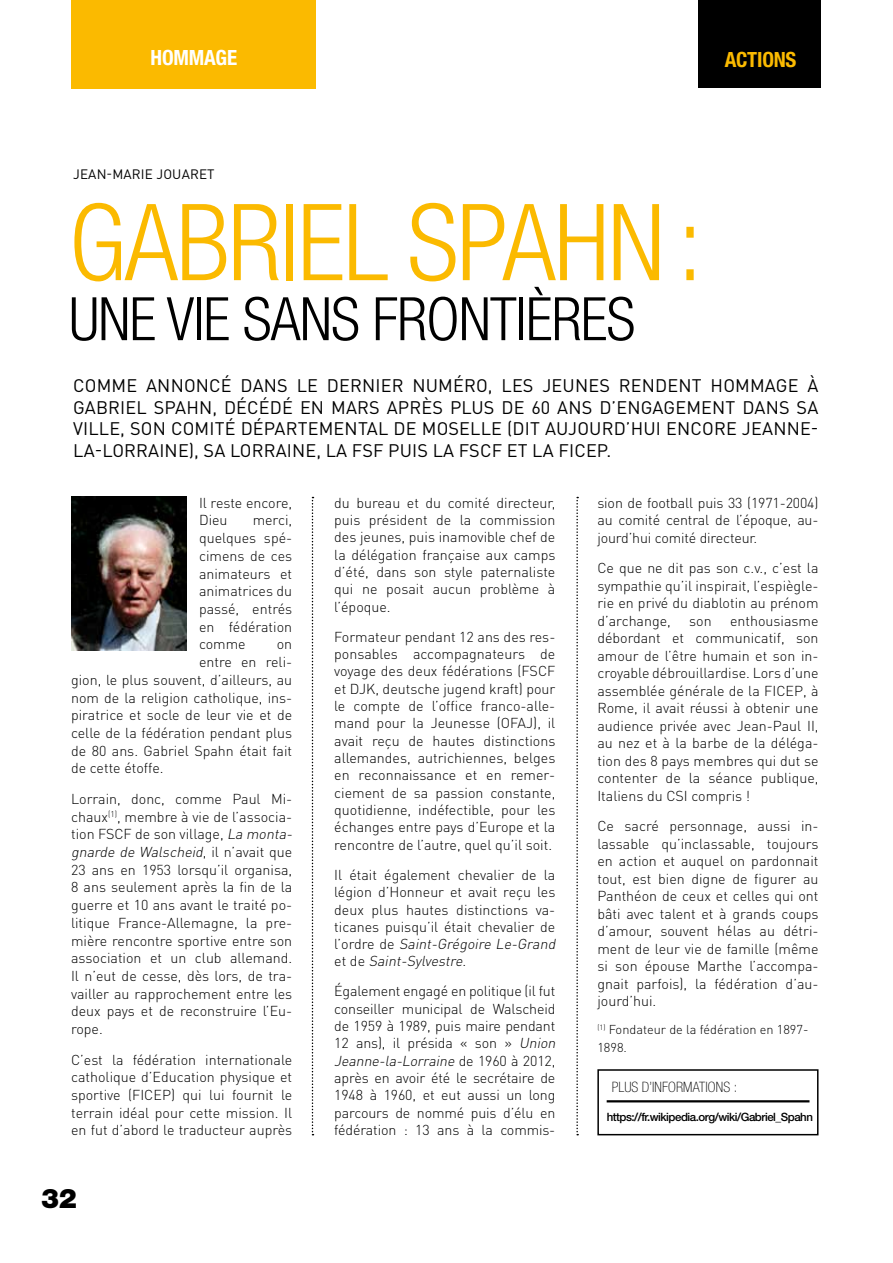
<style>
.page{position:relative;width:893px;height:1263px;background:#fff}
.page>*{position:absolute;margin:0;border:0;box-sizing:border-box;transform-origin:0 0}
.t1{font:300 condensed 106.5px "Helvetica Neue LT Std";letter-spacing:-.015em;color:#fbba00}
.t2{font:300 condensed 60px "Helvetica Neue LT Std";letter-spacing:-.015em;color:#000}
.t3{font:900 27px "Helvetica Neue LT Std";color:#000}
.t4{font:700 condensed 21px "Helvetica Neue LT Std";letter-spacing:-.01em;color:#fff}
.t5{font:700 condensed 21px "Helvetica Neue LT Std";letter-spacing:-.01em;color:#fbba00}
.t6{font:18px/21.6px "DIN Pro";letter-spacing:.01em;color:#000;text-align:justify}
.t7{font:100 condensed 14.4px "Helvetica Neue LT Std";letter-spacing:.01em;color:#000}
.t8{font:300 14.25px/17.4px "DIN Pro";color:#000;text-align:justify}
.t9{font:13.5px "DIN Pro";letter-spacing:.01em;color:#000}
.t10{font:300 12.75px/17.5px "DIN Pro";color:#000}
.t11{font:500 11.4px "Helvetica Neue LT Std";letter-spacing:-.04em;color:#000}
.s1{font-style:italic}
</style>
<div class="page">
<div style="left:72px;top:0;width:244px;height:88px;background:#fbba00"></div>
<svg style="left:312px;top:497px;width:1px;height:638px"></svg>
<svg style="left:576px;top:497px;width:2px;height:638px"></svg>
<div style="left:699px;top:0;width:122px;height:87px;background:#000"></div>
<div style="left:597px;top:1069px;width:221px;height:66px;border:2px solid #000"></div>
<hr style="left:607px;top:1100px;width:202px;height:2px;background:#000">
<img style="left:72px;top:497px;width:114px;height:154px">
<h3 class="t4" style="left:151px;top:45px;width:88px">HOMMAGE</h3>
<h3 class="t5" style="left:725px;top:47px;width:73px">ACTIONS</h3>
<p class="t9" style="left:73px;top:165px;width:143px">JEAN-MARIE JOUARET</p>
<h1 class="t1" style="left:69px;top:181px;width:635px">GABRIEL SPAHN :</h1>
<h2 class="t2" style="left:69px;top:285px;width:568px">UNE VIE SANS FRONTIÈRES</h2>
<p class="t6" style="left:73px;top:374px;width:747px">COMME ANNONCÉ DANS LE DERNIER NUMÉRO, LES JEUNES RENDENT HOMMAGE À GABRIEL SPAHN, DÉCÉDÉ EN MARS APRÈS PLUS DE 60 ANS D’ENGAGEMENT DANS SA VILLE, SON COMITÉ DÉPARTEMENTAL DE MOSELLE (DIT AUJOURD’HUI ENCORE JEANNE-LA-LORRAINE), SA LORRAINE, LA FSF PUIS LA FSCF ET LA FICEP.</p>
<p class="t8" style="left:199px;top:493px;width:95px">Il reste encore,<br>Dieu</p>
<p class="t8" style="left:199px;top:511px;width:95px;text-indent:54px">merci, quelques spé&shy;cimens de ces animateurs et animatrices du passé, entrés en fédération comme</p>
<p class="t8" style="left:277px;top:635px;width:17px">on</p>
<p class="t8" style="left:199px;top:653px;width:95px">entre en reli-</p>
<p class="t8" style="left:71px;top:670px;width:223px">gion, le plus souvent, d’ailleurs, au</p>
<p class="t8" style="left:71px;top:688px;width:223px">nom de la religion catholique, ins-</p>
<p class="t8" style="left:71px;top:706px;width:223px">piratrice et socle de leur vie et de</p>
<p class="t8" style="left:71px;top:723px;width:223px">celle de la fédération pendant plus</p>
<p class="t8" style="left:71px;top:741px;width:223px">de 80 ans. Gabriel Spahn était fait</p>
<p class="t8" style="left:71px;top:759px;width:94px">de cette étoffe.</p>
<p class="t8" style="left:71px;top:789px;width:226px;text-align:left">Lorrain, donc, comme Paul Mi&shy;chaux<sup>(1)</sup>, membre à vie de l’associa&shy;tion FSCF de son village, <span class="s1">La monta&shy;gnarde de Walscheid</span>, i l n ’ a va i t q u e<br>23 ans en 1953 lorsqu’il organisa,<br>8 ans seulement après la fin de la guerre et 10 ans avant le traité po&shy;litique France-Allemagne, la pre&shy;mière rencontre sportive entre son association et un club allemand.<br>Il n’eut de cesse, dès lors, de tra&shy;vailler au rapprochement entre les deux pays et de reconstruire l’Eu&shy;rope.</p>
<p class="t8" style="left:71px;top:1050px;width:223px">C’est la fédération internationale catholique d’Education physique et sportive (FICEP) qui lui fournit le terrain idéal pour cette mission. Il en fut d’abord le traducteur auprès</p>
<h3 class="t3" style="left:41px;top:1182px;width:37px">32</h3>
<p class="t8" style="left:334px;top:493px;width:223px">du bureau et du comité directeur, puis président de la commission des jeunes, puis inamovible chef de la délégation française aux camps d’été, dans son style paternaliste qui ne posait aucun problème à l’époque.</p>
<p class="t8" style="left:334px;top:627px;width:223px">Formateur pendant 12 ans des res&shy;ponsables accompagnateurs de voyage des deux fédérations (FSCF et DJK, deutsche jugend kraft) pour le compte de l’office franco-alle&shy;mand pour la Jeunesse (OFAJ), il avait reçu de hautes distinctions allemandes, autrichiennes, belges en reconnaissance et en remer&shy;ciement de sa passion constante, quotidienne, indéfectible, pour les échanges entre pays d’Europe et la rencontre de l’autre, quel qu’il soit.</p>
<p class="t8" style="left:334px;top:865px;width:226px;text-align:left">Il était également chevalier de la légion d’Honneur et avait reçu les deux plus hautes distinctions va&shy;ticanes puisqu’il était chevalier de l’ o rd re d e <span class="s1">Saint-Grégoire Le-Grand </span>e t d e <span class="s1">Saint-Sylvestre</span>.</p>
<p class="t8" style="left:334px;top:982px;width:226px;text-align:left">Également engagé en politique (il fut conseiller municipal de Walscheid de 1959 à 1989, puis maire pendant 12 ans), il présida « son » <span class="s1">Union Jeanne-la-Lorraine</span> d e 1 9 6 0 à 2 0 1 2 , après en avoir été le secrétaire de 1948 à 1960, et eut aussi un long parcours de nommé puis d’élu en fédération : 13 ans à la commis-</p>
<p class="t8" style="left:597px;top:493px;width:223px">sion de football puis 33 (1971-2004) au comité central de l’époque, au&shy;jourd’hui comité directeur.</p>
<p class="t8" style="left:597px;top:558px;width:223px">Ce que ne dit pas son c.v., c’est la sympathie qu’il inspirait, l’espiègle&shy;rie en privé du diablotin au prénom d’archange,</p>
<p class="t8" style="left:597px;top:611px;width:223px;text-indent:133px">enthousiasme débordant et communicatif, son amour de l’être humain et son in&shy;croyable débrouillardise. Lors d’une assemblée générale de la FICEP, à Rome, il avait réussi à obtenir une audience privée avec Jean-Paul II, au nez et à la barbe de la déléga&shy;tion des 8 pays membres qui dut se contenter de la séance publique, Italiens du CSI compris !</p>
<p class="t8" style="left:597px;top:816px;width:223px">Ce sacré personnage, aussi in&shy;lassable qu’inclassable, toujours en action et auquel on pardonnait tout, est bien digne de figurer au Panthéon de ceux et celles qui ont bâti avec talent et à grands coups d’amour, souvent hélas au détri&shy;ment de leur vie de famille (même si son épouse Marthe l’accompa&shy;gnait parfois), la fédération d’au&shy;jourd’hui.</p>
<p class="t10" style="left:597px;top:1020px;width:213px"><sup>(1)</sup> Fondateur de la fédération en 1897-<br>1898.</p>
<p class="t8" style="left:689px;top:611px;width:24px">son</p>
<p class="t7" style="left:612px;top:1079px;width:127px">PLUS D’INFORMATIONS :</p>
<p class="t11" style="left:607px;top:1110px;width:208px">https://fr.wikipedia.org/wiki/Gabriel_Spahn</p>
</div>
